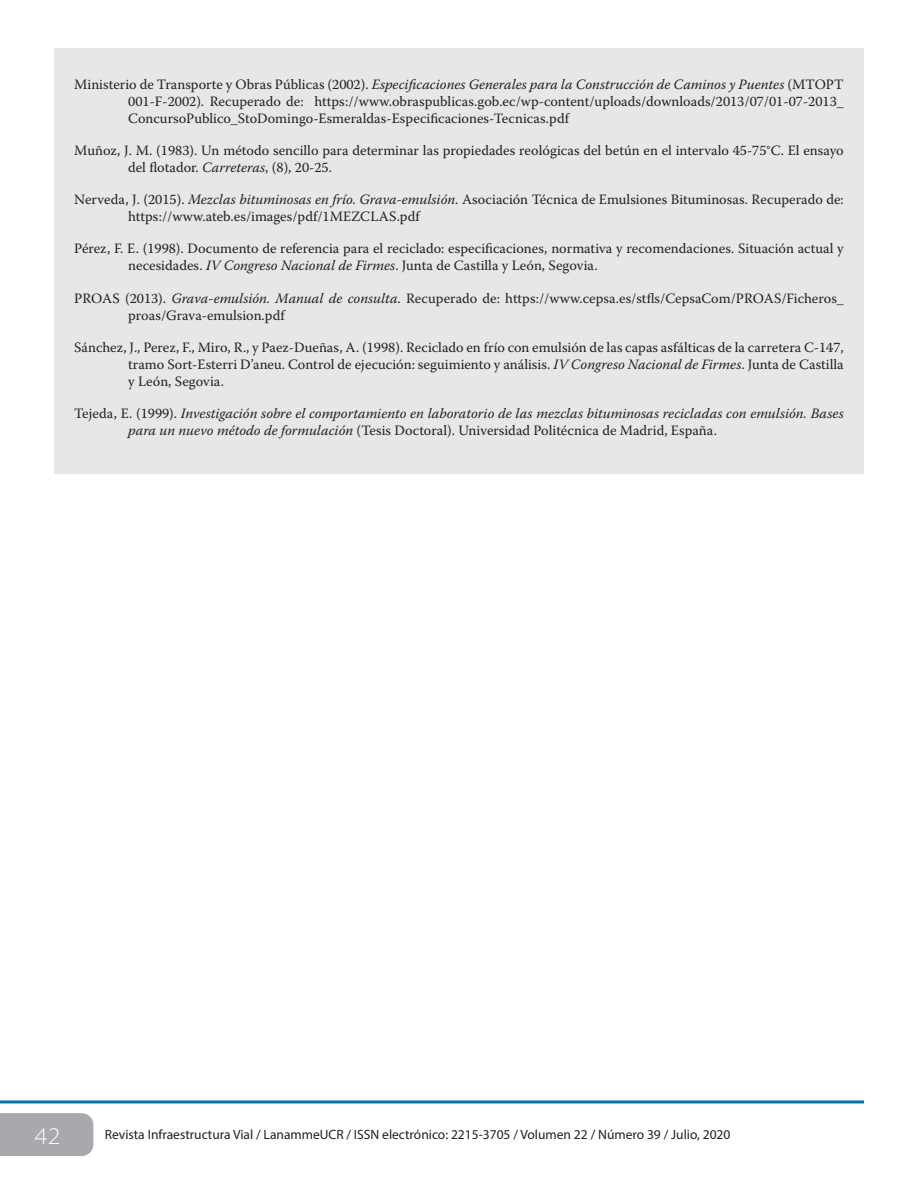
<style>
.page{position:relative;width:918px;height:1188px;background:#fff}
.page>*{position:absolute;margin:0;border:0;box-sizing:border-box;transform-origin:0 0}
.t1{font:300 semi-expanded 24px "Myriad Pro";color:#fff}
.t2{font:14.25px/17.1px "Warnock Pro";color:#231f20}
.t3{font:italic 14.25px/17.1px "Warnock Pro";color:#231f20}
.t4{font:13.5px "Myriad Pro";color:#231f20}
.s1{font-style:italic}
.s2{font-style:normal}
</style>
<div class="page">
<div style="left:0;top:1113px;width:93px;height:43px;background:#a8a9ad"></div>
<svg style="left:0;top:1100px;width:864px;height:3px;background:#2787b4"></svg>
<div style="left:54px;top:49px;width:810px;height:425px;background:#e6e7e9"></div>
<p class="t2" style="left:128px;top:75px;width:717px;text-align:justify;text-indent:-54px">Ministerio de Transporte y Obras Públicas (2002). <span class="s1">Especificaciones Generales para la Construcción de Caminos y Puentes</span> (MTOPT 001-F-2002). Recuperado de: https://www.obraspublicas.gob.ec/wp-content/uploads/downloads/2013/07/01-07-2013_ ConcursoPublico_StoDomingo-Esmeraldas-Especificaciones-Tecnicas.pdf</p>
<p class="t2" style="left:128px;top:141px;width:717px;text-indent:-54px">Muñoz, J. M. (1983). Un método sencillo para determinar las propiedades reológicas del betún en el intervalo 45-75°C. El ensayo del flotador. <span class="s1">Carreteras</span>, (8), 20-25.</p>
<p class="t2" style="left:128px;top:191px;width:717px;text-indent:-54px">Nerveda, J. (2015). <span class="s1">Mezclas bituminosas en frío. Grava-emulsión</span>. Asociación Técnica de Emulsiones Bituminosas. Recuperado de: https://www.ateb.es/images/pdf/1MEZCLAS.pdf</p>
<p class="t2" style="left:128px;top:240px;width:717px;text-indent:-54px">Pérez, F. E. (1998). Documento de referencia para el reciclado: especificaciones, normativa y recomendaciones. Situación actual y necesidades. <span class="s1">IV Congreso Nacional de Firmes</span>. Junta de Castilla y León, Segovia.</p>
<p class="t2" style="left:128px;top:289px;width:717px;text-indent:-54px">PROAS (2013). <span class="s1">Grava-emulsión. Manual de consulta</span>. Recuperado de: https://www.cepsa.es/stfls/CepsaCom/PROAS/Ficheros_ proas/Grava-emulsion.pdf</p>
<p class="t2" style="left:128px;top:338px;width:717px;text-align:justify;text-indent:-54px">Sánchez, J., Perez, F., Miro, R., y Paez-Dueñas, A. (1998). Reciclado en frío con emulsión de las capas asfálticas de la carretera C-147, tramo Sort-Esterri D’aneu. Control de ejecución: seguimiento y análisis. <span class="s1">IV Congreso Nacional de Firmes</span>. Junta de Castilla y León, Segovia.</p>
<p class="t3" style="left:128px;top:405px;width:717px;text-indent:-54px"><span class="s2">Tejeda, E. (1999).</span> Investigación sobre el comportamiento en laboratorio de las mezclas bituminosas recicladas con emulsión. Bases para un nuevo método de formulación <span class="s2">(Tesis Doctoral). Universidad Politécnica de Madrid, España.</span></p>
<h1 class="t1" style="left:35px;top:1122px;width:27px">42</h1>
<p class="t4" style="left:105px;top:1126px;width:627px">Revista Infraestructura Vial / LanammeUCR / ISSN electrónico: 2215-3705 / Volumen 22 / Número 39 / Julio, 2020</p>
</div>
